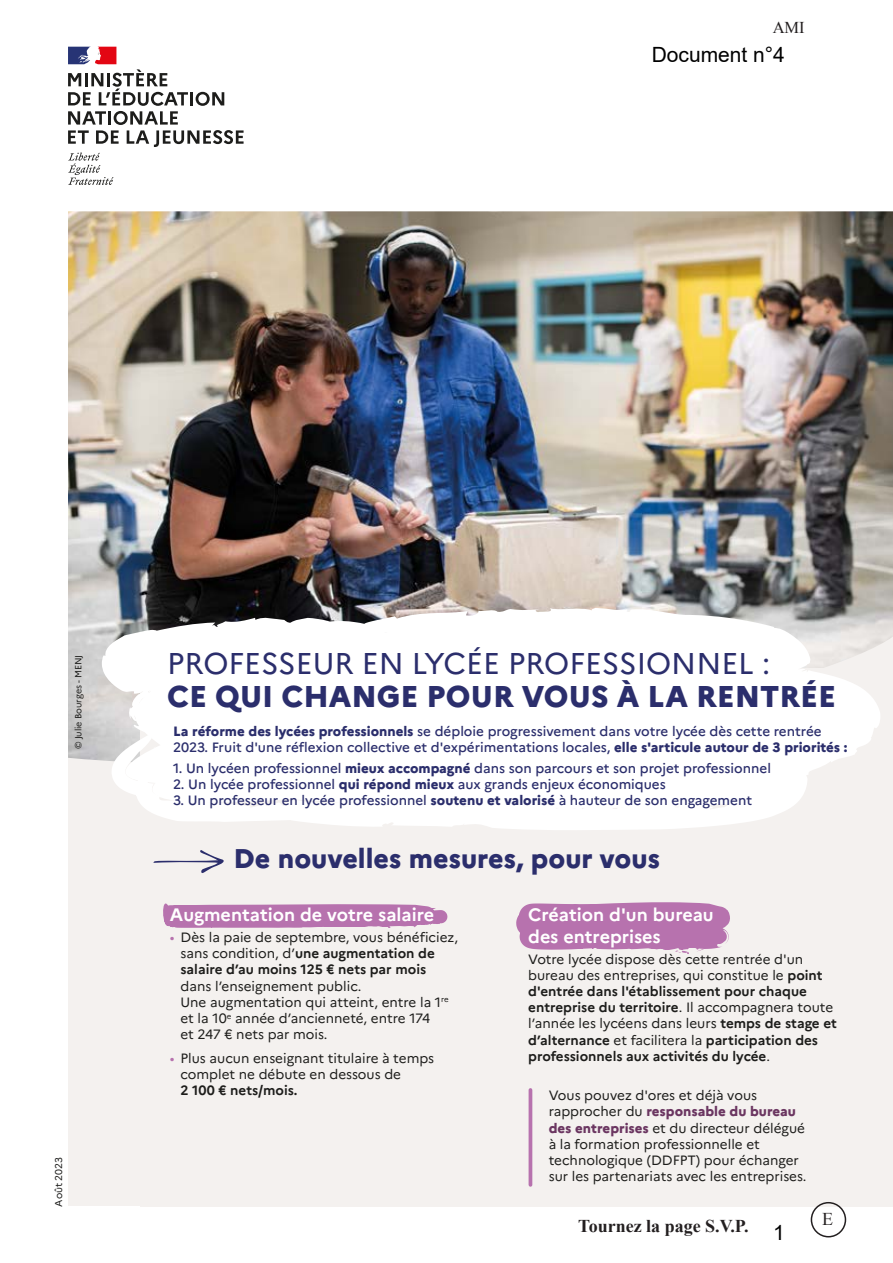
<style>
.page{position:relative;width:893px;height:1263px;background:#fff}
.page>*{position:absolute;margin:0;border:0;box-sizing:border-box;transform-origin:0 0}
.t1{font:30px/33px "Marianne";color:#2b2e6c}
.t2{font:800 27px "Marianne";color:#2b2e6c}
.t3{font:21px "Arial";color:#000}
.t4{font:700 18px/21.6px "Marianne";color:#fff}
.t5{font:700 18px "Times New Roman";color:#231f20}
.t6{font:18px "Times New Roman";color:#231f20}
.t7{font:16.5px "Times New Roman";color:#231f20}
.t8{font:13.5px/16.2px "Marianne";color:#1d1d1b}
.t9{font:500 13.5px/16.2px "Marianne";color:#2b2e6c}
.t10{font:700 13.5px/16.2px "Marianne";color:#1d1d1b}
.t11{font:9.9px "Marianne";letter-spacing:-.01em;color:#1d1d1b}
.t12{font:9px "Marianne";letter-spacing:-.01em;color:#1d1d1b}
.s1{font-weight:800}
.s2{color:#b772ae}
.s3{font-weight:700}
.s4{font-weight:400}
.s5{font-weight:800;color:#6b3661}
</style>
<div class="page">
<div style="left:68px;top:217px;width:825px;height:989px;background:#f4f1ef"></div>
<svg style="left:68px;top:153px;width:46px;height:32px"></svg>
<svg style="left:68px;top:47px;width:176px;height:100px"></svg>
<img style="left:68px;top:211px;width:825px;height:549px">
<svg style="left:85px;top:616px;width:808px;height:145px"></svg>
<svg style="left:102px;top:606px;width:778px;height:224px;fill:#fff"></svg>
<svg style="left:144px;top:736px;width:15px;height:14px"></svg>
<svg style="left:136px;top:652px;width:9px;height:5px"></svg>
<svg style="left:173px;top:650px;width:8px;height:6px"></svg>
<svg style="left:239px;top:649px;width:8px;height:3px"></svg>
<svg style="left:772px;top:764px;width:4px;height:6px"></svg>
<svg style="left:163px;top:903px;width:284px;height:25px;background:#be81b6"></svg>
<svg style="left:153px;top:850px;width:71px;height:23px"></svg>
<svg style="left:516px;top:902px;width:214px;height:52px;background:#c085b8"></svg>
<hr style="left:529px;top:1090px;width:3px;height:95px;background:#b772ae">
<div style="left:811px;top:1202px;width:35px;height:35px;border:2px solid #231f20;border-radius:50%"></div>
<div style="left:817px;top:1209px;width:22px;height:22px;background:#fff"></div>
<p class="t7" style="left:773px;top:16px;width:34px">AMI</p>
<p class="t3" style="left:652px;top:40px;width:135px">Document n°4</p>
<p class="t11" style="left:53px;top:1206px;width:51px;rotate:-90deg">Août 2023</p>
<p class="t12" style="left:73px;top:749px;width:96px;rotate:-90deg">© Julie Bourges - MENJ</p>
<p class="t1" style="left:167px;top:647px;width:670px">PROFESSEUR EN LYCÉE PROFESSIONNEL :<br><span class="s1">CE QUI CHANGE POUR VOUS À LA RENTRÉE</span></p>
<p class="t9" style="left:173px;top:723px;width:676px"><span class="s1">La réforme des lycées professionnels</span> se déploie progressivement dans votre lycée dès cette rentrée<br>2023. Fruit d'une réflexion collective et d'expérimentations locales, <span class="s1">elle s'articule autour de 3 priorités :</span></p>
<p class="t9" style="left:173px;top:760px;width:599px">1. Un lycéen professionnel <span class="s1">mieux accompagné</span> dans son parcours et son projet professionnel</p>
<p class="t9" style="left:173px;top:776px;width:494px">2. Un lycée professionnel <span class="s1">qui répond mieux</span> aux grands enjeux économiques</p>
<p class="t9" style="left:173px;top:792px;width:581px">3. Un professeur en lycée professionnel <span class="s1">soutenu et valorisé</span> à hauteur de son engagement</p>
<p class="t2" style="left:234px;top:842px;width:428px">De nouvelles mesures, pour vous</p>
<p class="t4" style="left:170px;top:904px;width:266px">Augmentation de votre salaire</p>
<p class="t8" style="left:181px;top:929px;width:279px;text-indent:-11px"><span class="s2">•</span> Dès la paie de septembre, vous bénéficiez, sans condition, d’<span class="s3">une augmentation de salaire d’au moins 125 € nets par mois </span>dans l’enseignement public.<br>Une augmentation qui atteint, entre la 1<sup>re </sup>et la 10<sup>e</sup> année d’ancienneté, entre 174<br>et 247 € nets par mois.</p>
<p class="t8" style="left:181px;top:1050px;width:255px;text-indent:-11px"><span class="s2">•</span> Plus aucun enseignant titulaire à temps complet ne débute en dessous de<br><span class="s3">2 100 € nets/mois.</span></p>
<p class="t4" style="left:528px;top:904px;width:187px">Création d'un bureau des entreprises</p>
<p class="t10" style="left:528px;top:951px;width:310px"><span class="s4">Votre lycée dispose dès cette rentrée d'un bureau des entreprises, qui constitue le</span> point d'entrée dans l'établissement pour chaque entreprise du territoire<span class="s4">. Il accompagnera toute l’année les lycéens dans leurs</span> temps de stage et d’alternance <span class="s4">et facilitera la</span> participation des professionnels aux activités du lycée<span class="s4">.</span></p>
<p class="t8" style="left:549px;top:1087px;width:259px">Vous pouvez d'ores et déjà vous rapprocher du <span class="s5">responsable du bureau des entreprises</span> et du directeur délégué à la formation professionnelle et technologique (DDFPT) pour échanger sur les partenariats avec les entreprises.</p>
<p class="t5" style="left:578px;top:1213px;width:172px">Tournez la page S.V.P.</p>
<p class="t3" style="left:773px;top:1218px;width:13px">1</p>
<p class="t6" style="left:822px;top:1207px;width:12px">E</p>
</div>
